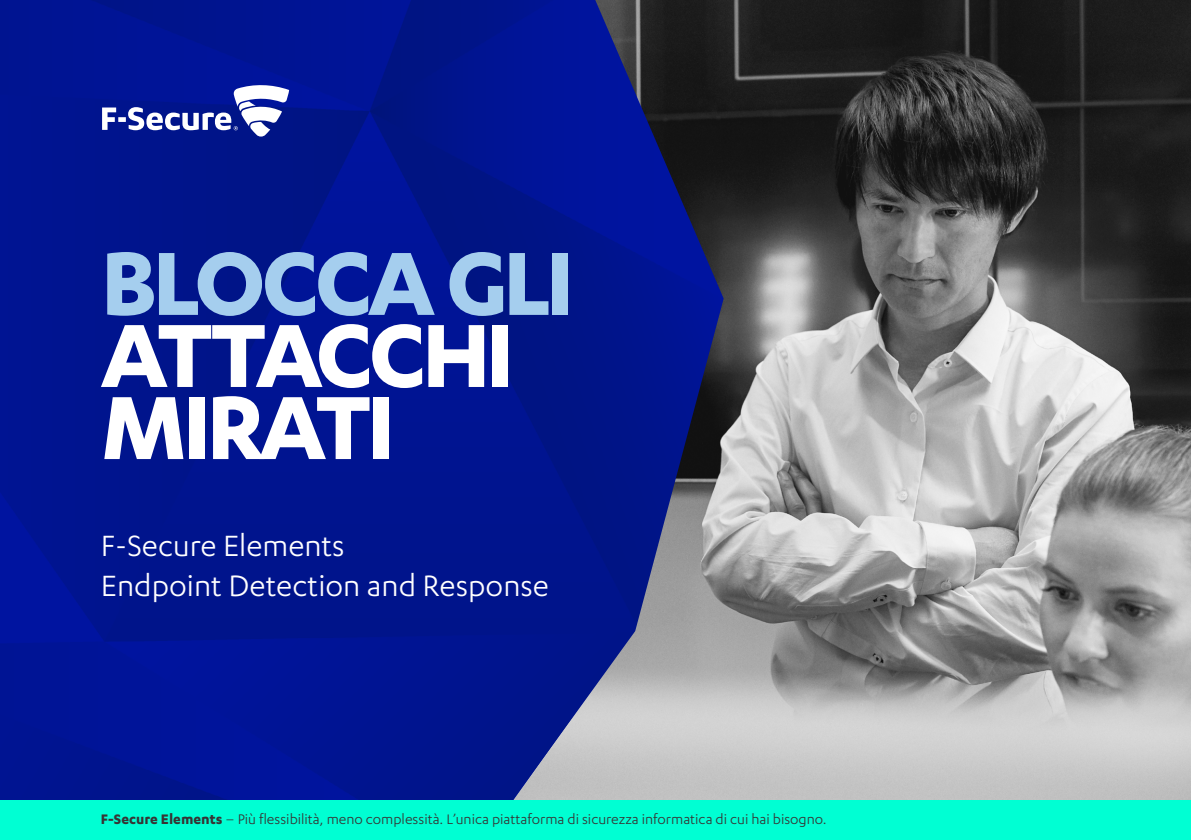
<style>
.page{position:relative;width:1191px;height:840px;background:#fff}
.page>*{position:absolute;margin:0;border:0;box-sizing:border-box;transform-origin:0 0}
.Cover_Headline{font:700 104px "F Secure Sans";letter-spacing:-.04em;color:#fff}
.Cover_Headline-2{font:700 104px "F Secure Sans";letter-spacing:-.04em;color:#a5ceee}
.Cover_Subheadline{font:34px/40px "F Secure Sans";color:#fff}
.Cover_Subheadline-2{font:16px "F Secure Sans";color:#363535}
.s1{font-weight:700}
</style>
<div class="page">
<img style="left:723px;top:0;width:468px;height:799px">
<img style="left:0;top:0;width:723px;height:799px">
<div style="left:0;top:799px;width:1191px;height:40px;background:#00ffd3"></div>
<svg style="left:102px;top:107px;width:14px;height:23px"></svg>
<div style="left:118px;top:117px;width:8px;height:5px;background:#fff"></div>
<svg style="left:128px;top:84px;width:161px;height:53px"></svg>
<p class="Cover_Headline-2" style="left:101px;top:224px;width:475px">BLOCCA GLI</p>
<p class="Cover_Headline" style="left:101px;top:296px;width:415px">ATTACCHI</p>
<p class="Cover_Headline" style="left:101px;top:368px;width:296px">MIRATI</p>
<p class="Cover_Subheadline" style="left:101px;top:524px;width:449px">F-Secure Elements<br>Endpoint Detection and Response</p>
<p class="Cover_Subheadline-2" style="left:101px;top:809px;width:727px"><span class="s1">F-Secure Elements</span> – Più flessibilità, meno complessità. L’unica piattaforma di sicurezza informatica di cui hai bisogno.</p>
</div>
